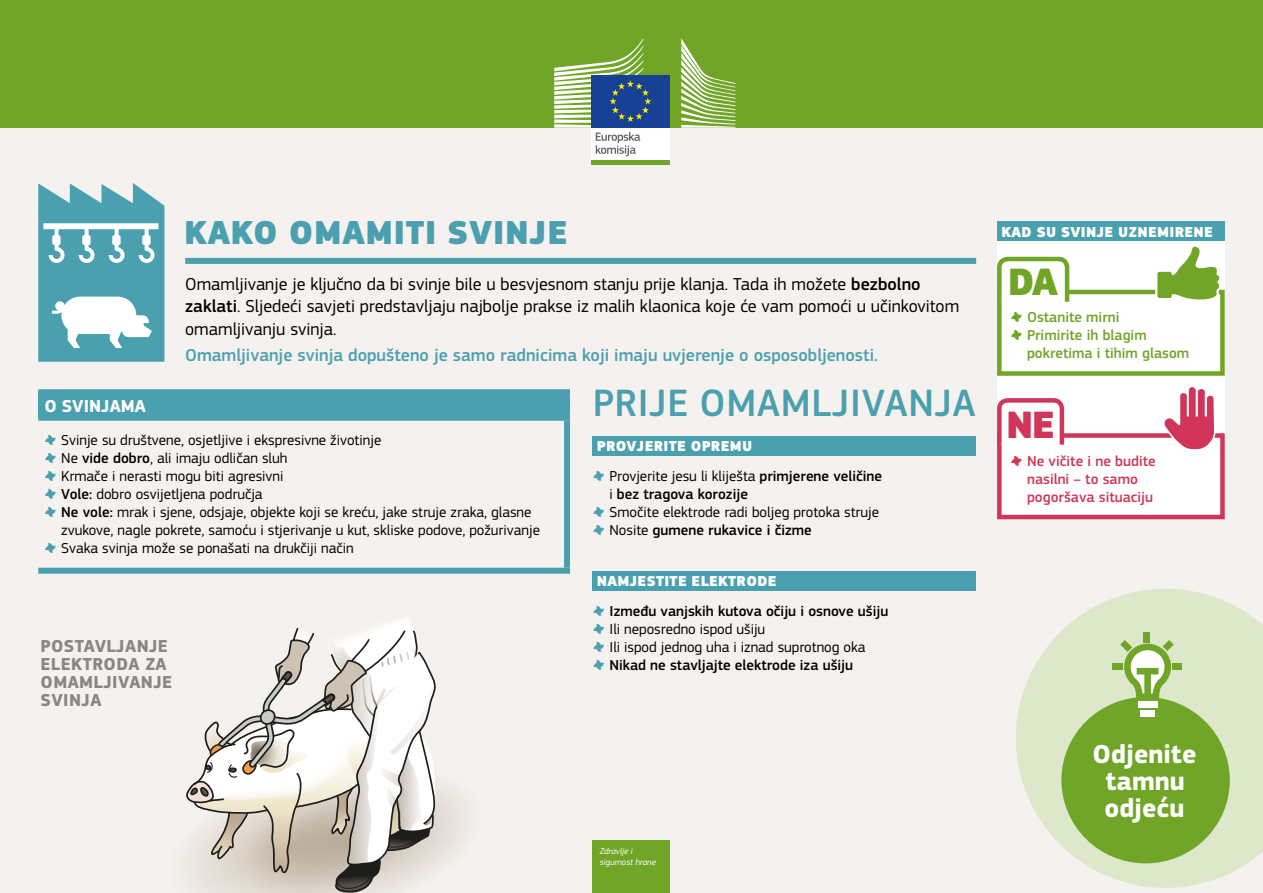
<style>
.page{position:relative;width:1263px;height:893px;background:#f5f1ee}
.page>*{position:absolute;margin:0;border:0;box-sizing:border-box;transform-origin:0 0}
.t1{font:500 39.6px "EC Square Sans Pro";letter-spacing:.015em;color:#4aa0af}
.t2{font:900 39.6px "EC Square Sans Pro";color:#d1365a}
.t3{font:900 39.6px "EC Square Sans Pro";color:#70a528}
.t4{font:900 34.5px "EC Square Sans Pro";letter-spacing:.02em;color:#4aa0af}
.t5{font:700 27px/27px "EC Square Sans Pro";color:#fff;text-align:center}
.t6{font:18px/22.5px "EC Square Sans Pro";color:#000}
.t7{font:500 18px "EC Square Sans Pro";color:#4aa0af}
.t8{font:700 18px/18px "EC Square Sans Pro";letter-spacing:.02em;color:#878787}
.t9{font:700 18px "EC Square Sans Pro";color:#fff}
.t10{font:15px/18px "EC Square Sans Pro";color:#000}
.t11{font:500 15px "EC Square Sans Pro";color:#000}
.t12{font:500 15px/18px "EC Square Sans Pro";color:#70a528}
.t13{font:500 15px/18px "EC Square Sans Pro";color:#d1365a}
.t14{font:900 15px "EC Square Sans Pro";letter-spacing:.02em;color:#fff}
.t15{font:italic 8.85px/10.6px "EC Square Sans Pro";color:#fff}
.s1{font-weight:500}
.s2{font-weight:900;color:#fff}
</style>
<div class="page">
<svg style="left:1016px;top:589px;width:247px;height:299px;fill:#dde7c9"></svg>
<div style="left:185px;top:258px;width:791px;height:6px;background:#4aa0af"></div>
<div style="left:1061px;top:697px;width:169px;height:166px;background:#70a528;border-radius:50%"></div>
<div style="left:1140px;top:710px;width:15px;height:6px;background:#fff"></div>
<div style="left:1138px;top:701px;width:19px;height:7px;background:#fff"></div>
<div style="left:1144px;top:632px;width:6px;height:10px;background:#70a528"></div>
<div style="left:1112px;top:663px;width:11px;height:7px;background:#70a528"></div>
<div style="left:1172px;top:663px;width:9px;height:7px;background:#70a528"></div>
<svg style="left:1120px;top:640px;width:54px;height:60px;background:#b4cf8e"></svg>
<svg style="left:38px;top:183px;width:126px;height:179px;background:#7bb9c4"></svg>
<svg style="left:186px;top:618px;width:280px;height:275px"></svg>
<div style="left:38px;top:392px;width:529px;height:26px;background:#4aa0af"></div>
<div style="left:38px;top:389px;width:532px;height:6px;background:#4aa0af"></div>
<div style="left:564px;top:395px;width:6px;height:20px;background:#4aa0af"></div>
<div style="left:38px;top:415px;width:532px;height:6px;background:#4aa0af"></div>
<div style="left:38px;top:568px;width:532px;height:6px;background:#4aa0af"></div>
<div style="left:564px;top:421px;width:6px;height:147px;background:#4aa0af"></div>
<div style="left:997px;top:221px;width:228px;height:286px;background:#fff"></div>
<div style="left:997px;top:221px;width:228px;height:20px;background:#4aa0af"></div>
<div style="left:997px;top:290px;width:228px;height:86px;border:4px solid #70a528"></div>
<div style="left:999px;top:435px;width:223px;height:82px;background:#fff"></div>
<div style="left:997px;top:433px;width:228px;height:86px;border:4px solid #d1365a"></div>
<svg style="left:997px;top:398px;width:69px;height:51px"></svg>
<svg style="left:1162px;top:387px;width:63px;height:65px"></svg>
<svg style="left:997px;top:256px;width:74px;height:50px"></svg>
<svg style="left:1154px;top:246px;width:69px;height:57px"></svg>
<div style="left:592px;top:571px;width:384px;height:20px;background:#4aa0af"></div>
<div style="left:592px;top:436px;width:384px;height:20px;background:#4aa0af"></div>
<div style="left:0;top:0;width:1263px;height:128px;background:#70a528"></div>
<svg style="left:591px;top:75px;width:145px;height:90px"></svg>
<div style="left:591px;top:126px;width:78px;height:35px;background:#fff"></div>
<svg style="left:681px;top:38px;width:54px;height:90px"></svg>
<div style="left:591px;top:75px;width:78px;height:53px;background:#164194"></div>
<hr style="left:591px;top:160px;width:78px;height:4px;background:#70a528">
<svg style="left:554px;top:38px;width:97px;height:118px"></svg>
<div style="left:592px;top:841px;width:78px;height:52px;background:#70a528"></div>
<h2 class="t4" style="left:185px;top:211px;width:384px">KAKO OMAMITI SVINJE</h2>
<p class="t6" style="left:185px;top:273px;width:775px">Omamljivanje je ključno da bi svinje bile u besvjesnom stanju prije klanja. Tada ih možete <span class="s1">bezbolno zaklati</span>. Sljedeći savjeti predstavljaju najbolje prakse iz malih klaonica koje će vam pomoći u učinkovitom omamljivanju svinja.</p>
<p class="t7" style="left:185px;top:345px;width:694px">Omamljivanje svinja dopušteno je samo radnicima koji imaju uvjerenje o osposobljenosti.</p>
<p class="t9" style="left:44px;top:395px;width:103px">O SVINJAMA</p>
<p class="t10" style="left:61px;top:431px;width:480px">Svinje su društvene, osjetljive i ekspresivne životinje<br>Ne <span class="s1">vide dobro</span>, ali imaju odličan sluh<br>Krmače i nerasti mogu biti agresivni<br><span class="s1">Vole:</span> dobro osvijetljena područja<br><span class="s1">Ne vole:</span> mrak i sjene, odsjaje, objekte koji se kreću, jake struje zraka, glasne zvukove, nagle pokrete, samoću i stjerivanje u kut, skliske podove, požurivanje Svaka svinja može se ponašati na drukčiji način</p>
<p class="t8" style="left:41px;top:638px;width:133px">POSTAVLJANJE<br>ELEKTRODA ZA<br>OMAMLJIVANJE<br>SVINJA</p>
<h1 class="t1" style="left:593px;top:380px;width:384px">PRIJE OMAMLJIVANJA</h1>
<p class="t10" style="left:609px;top:432px;width:274px;line-height:29.5px;text-indent:-13px"><span class="s2">PROVJERITE OPREMU<br></span>Provjerite jesu li kliješta <span class="s1">primjerene veličine</span></p>
<p class="t10" style="left:609px;top:485px;width:271px">i <span class="s1">bez tragova korozije<br></span>Smočite elektrode radi boljeg protoka struje<br>Nosite <span class="s1">gumene rukavice i čizme</span></p>
<p class="t14" style="left:597px;top:572px;width:181px">NAMJESTITE ELEKTRODE</p>
<p class="t11" style="left:609px;top:602px;width:280px">Između vanjskih kutova očiju i osnove ušiju</p>
<p class="t10" style="left:609px;top:620px;width:257px">Ili neposredno ispod ušiju<br>Ili ispod jednog uha i iznad suprotnog oka</p>
<p class="t11" style="left:609px;top:656px;width:245px">Nikad ne stavljajte elektrode iza ušiju</p>
<p class="t15" style="left:600px;top:846px;width:58px">Zdravlje i sigurnost hrane</p>
<p class="t14" style="left:1001px;top:222px;width:213px">KAD SU SVINJE UZNEMIRENE</p>
<h1 class="t3" style="left:1008px;top:258px;width:52px">DA</h1>
<p class="t12" style="left:1027px;top:309px;width:164px">Ostanite mirni<br>Primirite ih blagim pokretima i tihim glasom</p>
<h1 class="t2" style="left:1006px;top:400px;width:50px">NE</h1>
<p class="t13" style="left:1027px;top:452px;width:130px">Ne vičite i ne budite nasilni – to samo pogoršava situaciju</p>
<h3 class="t5" style="left:1092px;top:742px;width:105px">Odjenite tamnu odjeću</h3>
</div>
